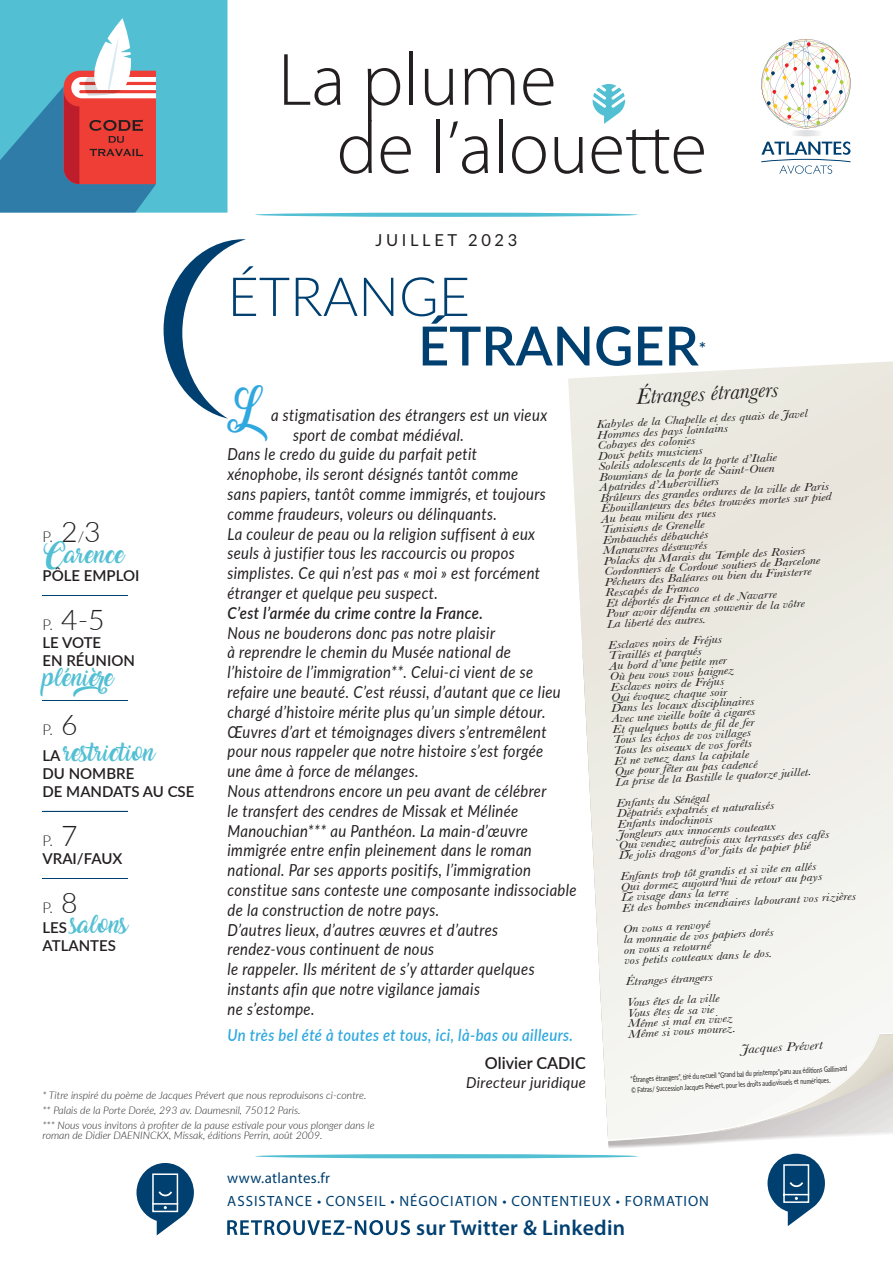
<style>
.page{position:relative;width:893px;height:1263px;background:#fff}
.page>*{position:absolute;margin:0;border:0;box-sizing:border-box;transform-origin:0 0}
.t1{font:600 54px/49.5px "Lato";color:#004071}
.t2{font:300 28.5px "Lato";color:#231f20}
.t3{font:italic 22.8px "Baskerville";color:#231f20}
.t4{font:600 21.6px "Myriad Pro";letter-spacing:.015em;color:#004071}
.t5{font:600 17.55px "Lato";color:#004071}
.t6{font:italic 16.5px/19.8px "Lato";letter-spacing:.025em;color:#231f20;scale:.9 1}
.t7{font:italic 600 16.5px "Lato";letter-spacing:.025em;color:#2fa8df;scale:.9 1}
.t8{font:16.5px "Amarillo";color:#52bfd3}
.t9{font:italic 600 16.5px "Lato";letter-spacing:.025em;color:#231f20;scale:.9 1}
.t10{font:600 16.5px "Lato";color:#231f20}
.t11{font:16.5px "Lato";letter-spacing:.22em;color:#231f20}
.t12{font:600 15px/18px "Lato";color:#231f20}
.t13{font:italic 15px "Lato";letter-spacing:.025em;color:#231f20}
.t14{font:15px "Myriad Pro";letter-spacing:.025em;color:#004071}
.t15{font:300 15px "Lato";color:#231f20}
.t16{font:14.85px "Myriad Pro";letter-spacing:.07em;color:#004071}
.t17{font:italic 12.75px "Baskerville";color:#231f20;scale:1.23 1}
.t18{font:italic 11.7px/10.5px "Baskerville";color:#231f20;scale:1.23 1}
.t19{font:italic 300 10.5px/10.5px "Lato";color:#231f20}
.t20{font:7.65px/10.5px "Lato";color:#231f20;scale:.74 1}
.s1{font-weight:300}
.s2{font-family:"Amarillo";font-style:normal;font-size:28.2px;color:#2fa8df}
.s3{font-size:28.5px}
.s4{font-size:15px}
.s5{font-family:"Lato";font-weight:600;font-size:15px;color:#231f20}
</style>
<div class="page">
<svg style="left:227px;top:1220px;width:183px;height:15px"></svg>
<svg style="left:136px;top:1163px;width:58px;height:72px"></svg>
<div style="left:0;top:0;width:227px;height:213px;background:#52bfd3"></div>
<svg style="left:0;top:18px;width:156px;height:195px"></svg>
<hr style="left:436px;top:120px;width:4px;height:53px;background:#231f20">
<svg style="left:450px;top:121px;width:38px;height:53px"></svg>
<hr style="left:499px;top:120px;width:4px;height:53px;background:#231f20">
<svg style="left:512px;top:136px;width:34px;height:38px"></svg>
<svg style="left:555px;top:137px;width:28px;height:37px"></svg>
<hr style="left:409px;top:52px;width:4px;height:53px;background:#231f20">
<svg style="left:284px;top:54px;width:127px;height:120px"></svg>
<svg style="left:425px;top:69px;width:28px;height:37px"></svg>
<svg style="left:465px;top:68px;width:49px;height:37px"></svg>
<svg style="left:523px;top:68px;width:30px;height:38px"></svg>
<svg style="left:592px;top:84px;width:112px;height:90px"></svg>
<svg style="left:761px;top:39px;width:90px;height:135px"></svg>
<svg style="left:255px;top:213px;width:383px;height:4px"></svg>
<svg style="left:255px;top:1154px;width:383px;height:4px"></svg>
<svg style="left:767px;top:1154px;width:58px;height:72px"></svg>
<svg style="left:42px;top:595px;width:86px;height:1px"></svg>
<svg style="left:42px;top:700px;width:86px;height:1px"></svg>
<svg style="left:42px;top:811px;width:86px;height:1px"></svg>
<svg style="left:42px;top:878px;width:86px;height:1px"></svg>
<svg style="left:163px;top:239px;width:83px;height:180px"></svg>
<svg style="left:568px;top:361px;width:325px;height:537px"></svg>
<svg style="left:595px;top:898px;width:298px;height:247px;fill:#f4f4f1"></svg>
<p class="t11" style="left:376px;top:228px;width:143px">JUILLET 2023</p>
<p class="t1" style="left:418px;top:269px;width:282px;text-indent:-191px"><span class="s1">ÉTRANGE<br></span>ÉTRANGER</p>
<p class="t5" style="left:699px;top:336px;width:9px">*</p>
<p class="t6" style="left:228px;top:404px;width:357px"><span class="s2">L</span> a stigmatisation des étrangers est un vieux</p>
<p class="t6" style="left:293px;top:424px;width:192px">sport de combat médiéval.</p>
<p class="t6" style="left:227px;top:444px;width:279px">Dans le credo du guide du parfait petit</p>
<p class="t6" style="left:227px;top:464px;width:324px">xénophobe, ils seront désignés tantôt comme</p>
<p class="t6" style="left:227px;top:483px;width:355px">sans papiers, tantôt comme immigrés, et toujours</p>
<p class="t6" style="left:227px;top:503px;width:301px">comme fraudeurs, voleurs ou délinquants.</p>
<p class="t6" style="left:227px;top:523px;width:343px">La couleur de peau ou la religion suffisent à eux</p>
<p class="t6" style="left:227px;top:543px;width:321px">seuls à justifier tous les raccourcis ou propos</p>
<p class="t6" style="left:227px;top:563px;width:349px">simplistes. Ce qui n’est pas « moi » est forcément</p>
<p class="t6" style="left:227px;top:582px;width:235px">étranger et quelque peu suspect.</p>
<p class="t9" style="left:227px;top:601px;width:285px">C’est l’armée du crime contre la France.</p>
<p class="t6" style="left:227px;top:622px;width:372px">Nous ne bouderons donc pas notre plaisir<br>à reprendre le chemin du Musée national de l’histoire de l’immigration**. Celui-ci vient de se refaire une beauté. C’est réussi, d’autant que ce lieu chargé d’histoire mérite plus qu’un simple détour.<br>Œuvres d’art et témoignages divers s’entremêlent pour nous rappeler que notre histoire s’est forgée une âme à force de mélanges.</p>
<p class="t6" style="left:227px;top:780px;width:356px">Nous attendrons encore un peu avant de célébrer</p>
<p class="t6" style="left:227px;top:800px;width:389px">le transfert des cendres de Missak et Mélinée Manouchian*** au Panthéon. La main-d’œuvre immigrée entre enfin pleinement dans le roman national. Par ses apports positifs, l’immigration constitue sans conteste une composante indissociable de la construction de notre pays.</p>
<p class="t6" style="left:227px;top:919px;width:343px">D’autres lieux, d’autres œuvres et d’autres rendez-vous continuent de nous<br>le rappeler. Ils méritent de s’y attarder quelques instants afin que notre vigilance jamais<br>ne s’estompe.</p>
<p class="t7" style="left:227px;top:1023px;width:385px">Un très bel été à toutes et tous, ici, là-bas ou ailleurs.</p>
<p class="t10" style="left:485px;top:1051px;width:102px">Olivier CADIC</p>
<p class="t13" style="left:466px;top:1072px;width:121px">Directeur juridique</p>
<p class="t15" style="left:43px;top:526px;width:60px">P. <span class="s3">2</span>/<span class="s3">3</span></p>
<p class="t8" style="left:43px;top:548px;width:83px">Carence</p>
<p class="t12" style="left:43px;top:566px;width:98px">PÔLE EMPLOI</p>
<p class="t2" style="left:43px;top:600px;width:64px"><span class="s4">P.</span> 4-5</p>
<p class="t12" style="left:43px;top:633px;width:94px">LE VOTE<br>EN RÉUNION</p>
<p class="t8" style="left:43px;top:671px;width:92px">plénière</p>
<p class="t15" style="left:43px;top:719px;width:37px">P. <span class="s3">6</span></p>
<p class="t8" style="left:43px;top:745px;width:114px"><span class="s5">LA</span> restriction</p>
<p class="t12" style="left:43px;top:764px;width:153px">DU NOMBRE<br>DE MANDATS AU CSE</p>
<p class="t15" style="left:43px;top:830px;width:37px">P. <span class="s3">7</span></p>
<p class="t12" style="left:43px;top:849px;width:81px">VRAI/FAUX</p>
<p class="t15" style="left:43px;top:897px;width:37px">P. <span class="s3">8</span></p>
<p class="t8" style="left:43px;top:917px;width:87px"><span class="s5">LES</span> salons</p>
<p class="t12" style="left:43px;top:936px;width:75px">ATLANTES</p>
<p class="t19" style="left:43px;top:1090px;width:325px">* Titre inspiré du poème de Jacques Prévert que nous reproduisons ci-contre.</p>
<p class="t19" style="left:43px;top:1104px;width:259px">** Palais de la Porte Dorée, 293 av. Daumesnil, 75012 Paris.</p>
<p class="t19" style="left:43px;top:1119px;width:334px">*** Nous vous invitons à profiter de la pause estivale pour vous plonger dans le roman de Didier DAENINCKX, Missak, éditions Perrin, août 2009.</p>
<p class="t3" style="left:635px;top:381px;width:144px;rotate:-3deg">Étranges étrangers</p>
<p class="t18" style="left:596px;top:419px;width:189px;rotate:-3deg">Kabyles de la Chapelle et des quais de Javel<br>Hommes des pays lointains<br>Cobayes des colonies<br>Doux petits musiciens<br>Soleils adolescents de la porte d’Italie<br>Boumians de la porte de Saint-Ouen<br>Apatrides d’Aubervilliers<br>Brûleurs des grandes ordures de la ville de Paris<br>Ébouillanteurs des bêtes trouvées mortes sur pied<br>Au beau milieu des rues<br>Tunisiens de Grenelle<br>Embauchés débauchés<br>Manœuvres désœuvrés<br>Polacks du Marais du Temple des Rosiers<br>Cordonniers de Cordoue soutiers de Barcelone<br>Pêcheurs des Baléares ou bien du Finisterre<br>Rescapés de Franco<br>Et déportés de France et de Navarre<br>Pour avoir défendu en souvenir de la vôtre<br>La liberté des autres.</p>
<p class="t18" style="left:608px;top:640px;width:161px;rotate:-3deg">Esclaves noirs de Fréjus<br>Tiraillés et parqués<br>Au bord d’une petite mer<br>Où peu vous vous baignez<br>Esclaves noirs de Fréjus<br>Qui évoquez chaque soir<br>Dans les locaux disciplinaires<br>Avec une vieille boîte à cigares<br>Et quelques bouts de fil de fer<br>Tous les échos de vos villages<br>Tous les oiseaux de vos forêts<br>Et ne venez dans la capitale<br>Que pour fêter au pas cadencé<br>La prise de la Bastille le quatorze juillet.</p>
<p class="t18" style="left:616px;top:797px;width:173px;rotate:-3deg">Enfants du Sénégal<br>Dépatriés expatriés et naturalisés<br>Enfants indochinois<br>Jongleurs aux innocents couteaux<br>Qui vendiez autrefois aux terrasses des cafés De jolis dragons d’or faits de papier plié</p>
<p class="t18" style="left:620px;top:871px;width:192px;rotate:-3deg">Enfants trop tôt grandis et si vite en allés<br>Qui dormez aujourd’hui de retour au pays<br>Le visage dans la terre<br>Et des bombes incendiaires labourant vos rizières</p>
<p class="t18" style="left:623px;top:924px;width:124px;rotate:-3deg">On vous a renvoyé<br>la monnaie de vos papiers dorés on vous a retourné<br>vos petits couteaux dans le dos.</p>
<p class="t18" style="left:625px;top:971px;width:77px;line-height:21px;rotate:-3deg">Étranges étrangers<br>Vous êtes de la ville</p>
<p class="t18" style="left:627px;top:1008px;width:89px;rotate:-3deg">Vous êtes de sa vie<br>Même si mal en vivez<br>Même si vous mourez.</p>
<p class="t17" style="left:741px;top:1041px;width:67px;rotate:-3deg">Jacques Prévert</p>
<p class="t20" style="left:630px;top:1074px;width:294px;rotate:-3deg">“Étranges étrangers”, ti ré du recueil “Grand bal du printemps”paru aux éditi ons Gallimard © Fatras/ Succession Jacques Prévert, pour les droits audiovisuels et numériques.</p>
<p class="t14" style="left:227px;top:1168px;width:104px">www.atlantes.fr</p>
<p class="t16" style="left:227px;top:1192px;width:483px">ASSISTANCE • CONSEIL • NÉGOCIATION • CONTENTIEUX • FORMATION</p>
<h3 class="t4" style="left:416px;top:1214px;width:211px">sur Twitter &amp; Linkedin</h3>
</div>
